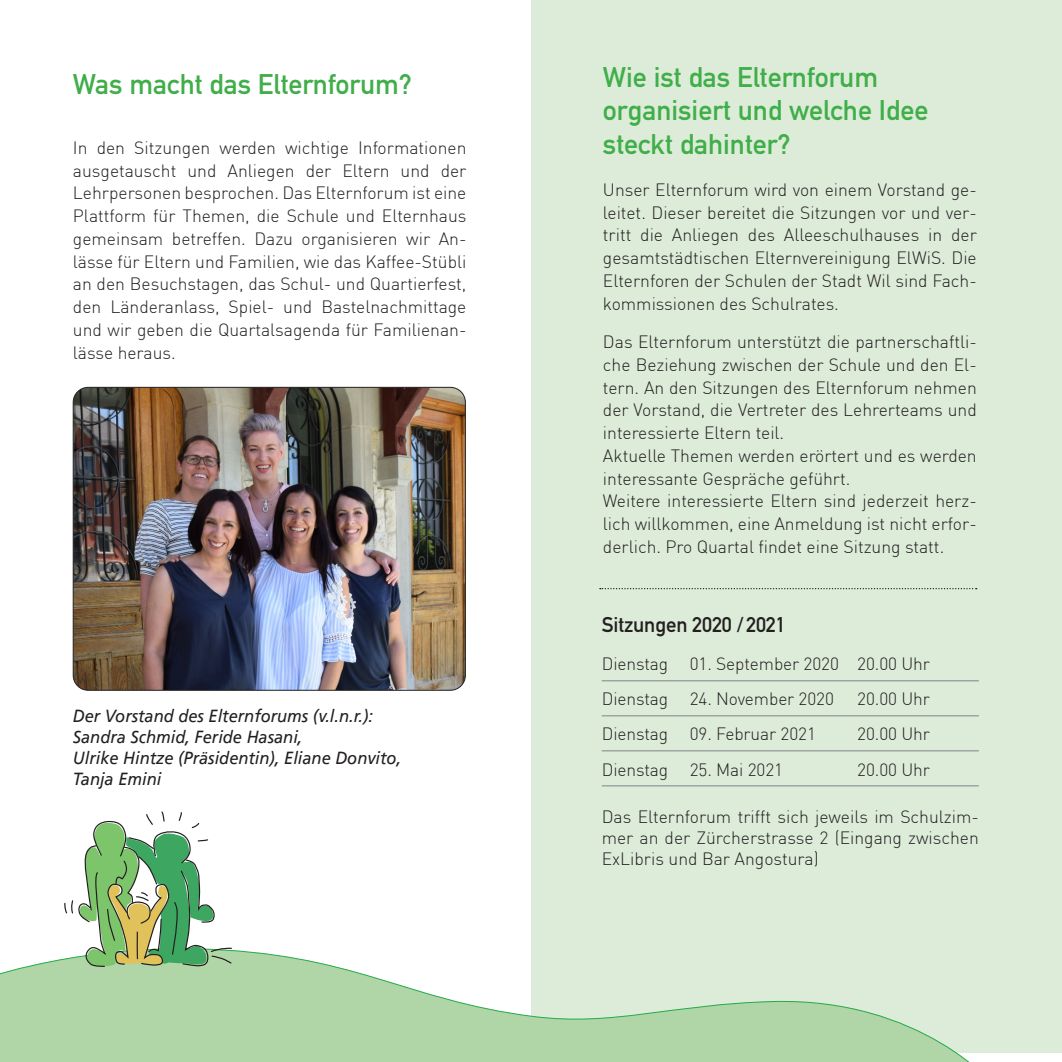
<style>
.page{position:relative;width:1062px;height:1062px;background:#fff}
.page>*{position:absolute;margin:0;border:0;box-sizing:border-box;transform-origin:0 0}
.t1{font:28px/33.6px "DIN Mittelschrift";color:#40ae49}
.t2{font:21px "DIN Mittelschrift";letter-spacing:-.005em;color:#231f20}
.Formatvorlage_Vor{font:300 17.5px/22.8px "DIN";color:#231f20;text-align:justify}
.t3{font:italic 17.5px "Frutiger";color:#231f20;scale:.94 1}
</style>
<div class="page">
<div style="left:531px;top:0;width:531px;height:1052px;background:#ddecd9"></div>
<img style="left:73px;top:387px;width:392px;height:303px">
<div style="left:73px;top:387px;width:392px;height:303px;border:1px solid #231f20;border-radius:15px"></div>
<hr style="left:601px;top:680px;width:377px;height:1px;background:#808285">
<hr style="left:601px;top:715px;width:377px;height:1px;background:#808285">
<hr style="left:601px;top:750px;width:377px;height:1px;background:#808285">
<hr style="left:601px;top:785px;width:377px;height:1px;background:#808285">
<svg style="left:600px;top:588px;width:376px;height:1px"></svg>
<svg style="left:0;top:950px;width:1000px;height:112px"></svg>
<svg style="left:64px;top:811px;width:169px;height:156px"></svg>
<p class="t1" style="left:73px;top:67px;width:340px">Was macht das Elternforum?</p>
<p class="Formatvorlage_Vor" style="left:73px;top:136px;width:395px">In den Sitzungen werden wichtige Informationen ausgetauscht und Anliegen der Eltern und der Lehrpersonen besprochen. Das Elternforum ist eine Plattform für Themen, die Schule und Elternhaus gemeinsam betreffen. Dazu organisieren wir An&shy;lässe für Eltern und Familien, wie das Kaffee-Stübli an den Besuchstagen, das Schul- und Quartierfest, den Länderanlass, Spiel- und Bastelnachmittage und wir geben die Quartalsagenda für Familienan&shy;lässe heraus.</p>
<p class="t3" style="left:73px;top:705px;width:321px">Der Vorstand des Elternforums (v.l.n.r.):</p>
<p class="t3" style="left:73px;top:726px;width:246px">Sandra Schmid, Feride Hasani,</p>
<p class="t3" style="left:73px;top:747px;width:351px">Ulrike Hintze (Präsidentin), Eliane Donvito,</p>
<p class="t3" style="left:73px;top:768px;width:96px">Tanja Emini</p>
<p class="t1" style="left:603px;top:60px;width:277px">Wie ist das Elternforum</p>
<p class="t1" style="left:603px;top:94px;width:327px">organisiert und welche Idee steckt dahinter?</p>
<p class="Formatvorlage_Vor" style="left:603px;top:178px;width:375px">Unser Elternforum wird von einem Vorstand ge&shy;leitet. Dieser bereitet die Sitzungen vor und ver&shy;tritt die Anliegen des Alleeschulhauses in der gesamtstädtischen Elternvereinigung ElWiS. Die Elternforen der Schulen der Stadt Wil sind Fach&shy;kommissionen des Schulrates.</p>
<p class="Formatvorlage_Vor" style="left:603px;top:330px;width:375px">Das Elternforum unterstützt die partnerschaftli&shy;che Beziehung zwischen der Schule und den El&shy;tern. An den Sitzungen des Elternforum nehmen der Vorstand, die Vertreter des Lehrerteams und interessierte Eltern teil.</p>
<p class="Formatvorlage_Vor" style="left:603px;top:444px;width:375px">Aktuelle Themen werden erörtert und es werden interessante Gespräche geführt.</p>
<p class="Formatvorlage_Vor" style="left:603px;top:489px;width:375px">Weitere interessierte Eltern sind jederzeit herz&shy;lich willkommen, eine Anmeldung ist nicht erfor&shy;derlich. Pro Quartal findet eine Sitzung statt.</p>
<p class="t2" style="left:601px;top:612px;width:185px">Sitzungen 2020 /2021</p>
<p class="Formatvorlage_Vor" style="left:601px;top:652px;width:330px">Dienstag 01. September 2020 20.00 Uhr</p>
<p class="Formatvorlage_Vor" style="left:601px;top:687px;width:234px">Dienstag 24. November 2020</p>
<p class="Formatvorlage_Vor" style="left:857px;top:687px;width:74px">20.00 Uhr</p>
<p class="Formatvorlage_Vor" style="left:601px;top:722px;width:216px">Dienstag 09. Februar 2021</p>
<p class="Formatvorlage_Vor" style="left:857px;top:722px;width:74px">20.00 Uhr</p>
<p class="Formatvorlage_Vor" style="left:601px;top:757px;width:183px">Dienstag 25. Mai 2021</p>
<p class="Formatvorlage_Vor" style="left:857px;top:757px;width:74px">20.00 Uhr</p>
<p class="Formatvorlage_Vor" style="left:601px;top:805px;width:379px;line-height:21px">Das Elternforum trifft sich jeweils im Schulzim&shy;mer an der Zürcherstrasse 2 (Eingang zwischen ExLibris und Bar Angostura)</p>
</div>
